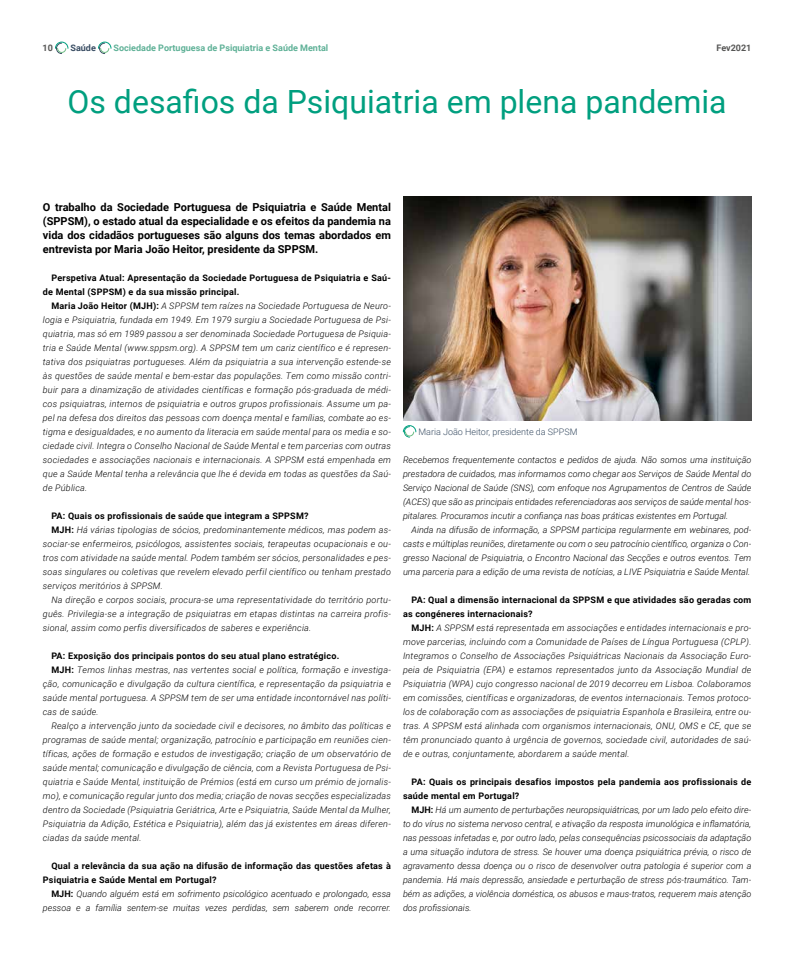
<style>
.page{position:relative;width:794px;height:964px;background:#fff}
.page>*{position:absolute;margin:0;border:0;box-sizing:border-box;transform-origin:0 0}
.t1{font:32px "Roboto";color:#009f7f}
.t2{font:700 11px/14px "Roboto";color:#000;text-align:justify}
.t3{font:italic 300 9px/14px "Roboto";letter-spacing:.025em;color:#000;text-align:justify}
.t4{font:700 9px/14px "Roboto";letter-spacing:.025em;color:#000}
.t5{font:italic 300 9px/14px "Roboto";letter-spacing:.005em;color:#000;text-align:right}
.t6{font:700 9px "Roboto";color:#5fb197}
.t7{font:300 9px "Roboto";color:#394d63}
.t8{font:700 9px "Roboto";color:#565655}
.t9{font:700 9px "Roboto";color:#394d63}
.s1{font-weight:700;font-style:normal}
</style>
<div class="page">
<svg style="left:55px;top:41px;width:14px;height:13px"></svg>
<svg style="left:98px;top:41px;width:14px;height:13px"></svg>
<svg style="left:402px;top:425px;width:14px;height:13px"></svg>
<img style="left:403px;top:197px;width:348px;height:224px">
<p class="t8" style="left:43px;top:42px;width:12px">10</p>
<p class="t9" style="left:71px;top:42px;width:27px">Saúde</p>
<p class="t6" style="left:114px;top:42px;width:216px">Sociedade Portuguesa de Psiquiatria e Saúde Mental</p>
<p class="t8" style="left:716px;top:42px;width:36px">Fev2021</p>
<h1 class="t1" style="left:67px;top:79px;width:660px">Os desafios da Psiquiatria em plena pandemia</h1>
<p class="t2" style="left:43px;top:199px;width:349px">O trabalho da Sociedade Portuguesa de Psiquiatria e Saúde Mental (SPPSM), o estado atual da especialidade e os efeitos da pandemia na vida dos cidadãos portugueses são alguns dos temas abordados em entrevista por Maria João Heitor, presidente da SPPSM.</p>
<p class="t4" style="left:43px;top:270px;width:349px;text-indent:9px">Perspetiva Atual: Apresentação da Sociedade Portuguesa de Psiquiatria e Saú&shy;de Mental (SPPSM) e da sua missão principal.</p>
<p class="t3" style="left:43px;top:298px;width:349px;text-indent:9px"><span class="s1">Maria João Heitor (MJH):</span> A SPPSM tem raízes na Sociedade Portuguesa de Neuro&shy;logia e Psiquiatria, fundada em 1949. Em 1979 surgiu a Sociedade Portuguesa de Psi&shy;quiatria, mas só em 1989 passou a ser denominada Sociedade Portuguesa de Psiquia&shy;tria e Saúde Mental (www.sppsm.org). A SPPSM tem um cariz científico e é represen&shy;tativa dos psiquiatras portugueses. Além da psiquiatria a sua intervenção estende-se às questões de saúde mental e bem-estar das populações. Tem como missão contri&shy;buir para a dinamização de atividades científicas e formação pós-graduada de médi&shy;cos psiquiatras, internos de psiquiatria e outros grupos profissionais. Assume um pa&shy;pel na defesa dos direitos das pessoas com doença mental e famílias, combate ao es&shy;tigma e desigualdades, e no aumento da literacia em saúde mental para os media e so&shy;ciedade civil. Integra o Conselho Nacional de Saúde Mental e tem parcerias com outras sociedades e associações nacionais e internacionais. A SPPSM está empenhada em que a Saúde Mental tenha a relevância que lhe é devida em todas as questões da Saú&shy;de Pública.</p>
<p class="t4" style="left:51px;top:508px;width:259px">PA: Quais os profissionais de saúde que integram a SPPSM?</p>
<p class="t3" style="left:51px;top:522px;width:341px"><span class="s1">MJH:</span> Há várias tipologias de sócios, predominantemente médicos, mas podem as-</p>
<p class="t3" style="left:43px;top:536px;width:349px">sociar-se enfermeiros, psicólogos, assistentes sociais, terapeutas ocupacionais e ou-</p>
<p class="t3" style="left:43px;top:550px;width:349px">tros com atividade na saúde mental. Podem também ser sócios, personalidades e pes-</p>
<p class="t3" style="left:43px;top:564px;width:349px">soas singulares ou coletivas que revelem elevado perfil científico ou tenham prestado</p>
<p class="t3" style="left:43px;top:578px;width:122px">serviços meritórios à SPPSM.</p>
<p class="t3" style="left:51px;top:592px;width:341px">Na direção e corpos sociais, procura-se uma representatividade do território portu-</p>
<p class="t3" style="left:43px;top:606px;width:349px">guês. Privilegia-se a integração de psiquiatras em etapas distintas na carreira profis-</p>
<p class="t3" style="left:43px;top:620px;width:270px">sional, assim como perfis diversificados de saberes e experiência.</p>
<p class="t4" style="left:51px;top:648px;width:289px">PA: Exposição dos principais pontos do seu atual plano estratégico.</p>
<p class="t3" style="left:51px;top:662px;width:341px"><span class="s1">MJH:</span> Temos linhas mestras, nas vertentes social e política, formação e investiga-</p>
<p class="t3" style="left:43px;top:676px;width:349px">ção, comunicação e divulgação da cultura científica, e representação da psiquiatria e</p>
<p class="t3" style="left:43px;top:690px;width:349px">saúde mental portuguesa. A SPPSM tem de ser uma entidade incontornável nas políti-</p>
<p class="t3" style="left:43px;top:704px;width:57px">cas de saúde.</p>
<p class="t3" style="left:51px;top:718px;width:341px">Realço a intervenção junto da sociedade civil e decisores, no âmbito das políticas e</p>
<p class="t3" style="left:43px;top:732px;width:349px">programas de saúde mental; organização, patrocínio e participação em reuniões cien-</p>
<p class="t3" style="left:43px;top:746px;width:349px">tíficas, ações de formação e estudos de investigação; criação de um observatório de</p>
<p class="t3" style="left:43px;top:760px;width:349px">saúde mental; comunicação e divulgação de ciência, com a Revista Portuguesa de Psi-</p>
<p class="t3" style="left:43px;top:774px;width:349px">quiatria e Saúde Mental, instituição de Prémios (está em curso um prémio de jornalis-</p>
<p class="t3" style="left:43px;top:788px;width:349px">mo), e comunicação regular junto dos media; criação de novas secções especializadas</p>
<p class="t3" style="left:43px;top:802px;width:349px">dentro da Sociedade (Psiquiatria Geriátrica, Arte e Psiquiatria, Saúde Mental da Mulher,</p>
<p class="t3" style="left:43px;top:816px;width:349px">Psiquiatria da Adição, Estética e Psiquiatria), além das já existentes em áreas diferen-</p>
<p class="t3" style="left:43px;top:830px;width:100px">ciadas da saúde mental.</p>
<p class="t4" style="left:43px;top:858px;width:349px;text-indent:9px">Qual a relevância da sua ação na difusão de informação das questões afetas à<br>Psiquiatria e Saúde Mental em Portugal?</p>
<p class="t5" style="left:43px;top:886px;width:349px"><span class="s1">MJH:</span> Quando alguém está em sofrimento psicológico acentuado e prolongado, essa pessoa e a família sentem-se muitas vezes perdidas, sem saberem onde recorrer.</p>
<p class="t7" style="left:418px;top:425px;width:161px">Maria João Heitor, presidente da SPPSM</p>
<p class="t3" style="left:403px;top:452px;width:350px">Recebemos frequentemente contactos e pedidos de ajuda. Não somos uma instituição prestadora de cuidados, mas informamos como chegar aos Serviços de Saúde Mental do Serviço Nacional de Saúde (SNS), com enfoque nos Agrupamentos de Centros de Saúde (ACES) que são as principais entidades referenciadoras aos serviços de saúde mental hos&shy;pitalares. Procuramos incutir a confiança nas boas práticas existentes em Portugal.</p>
<p class="t3" style="left:403px;top:522px;width:350px;text-indent:9px">Ainda na difusão de informação, a SPPSM participa regularmente em webinares, pod&shy;casts e múltiplas reuniões, diretamente ou com o seu patrocínio científico, organiza o Con&shy;gresso Nacional de Psiquiatria, o Encontro Nacional das Secções e outros eventos. Tem uma parceria para a edição de uma revista de notícias, a LIVE Psiquiatria e Saúde Mental.</p>
<p class="t4" style="left:403px;top:592px;width:350px;text-indent:9px">PA: Qual a dimensão internacional da SPPSM e que atividades são geradas com as congéneres internacionais?</p>
<p class="t3" style="left:403px;top:620px;width:350px;text-indent:9px"><span class="s1">MJH:</span> A SPPSM está representada em associações e entidades internacionais e pro&shy;move parcerias, incluindo com a Comunidade de Países de Língua Portuguesa (CPLP).<br>Integramos o Conselho de Associações Psiquiátricas Nacionais da Associação Euro&shy;peia de Psiquiatria (EPA) e estamos representados junto da Associação Mundial de Psiquiatria (WPA) cujo congresso nacional de 2019 decorreu em Lisboa. Colaboramos em comissões, científicas e organizadoras, de eventos internacionais. Temos protoco&shy;los de colaboração com as associações de psiquiatria Espanhola e Brasileira, entre ou&shy;tras. A SPPSM está alinhada com organismos internacionais, ONU, OMS e CE, que se têm pronunciado quanto à urgência de governos, sociedade civil, autoridades de saú&shy;de e outras, conjuntamente, abordarem a saúde mental.</p>
<p class="t4" style="left:403px;top:774px;width:350px;text-indent:9px">PA: Quais os principais desafios impostos pela pandemia aos profissionais de saúde mental em Portugal?</p>
<p class="t3" style="left:403px;top:802px;width:350px;text-indent:9px"><span class="s1">MJH:</span> Há um aumento de perturbações neuropsiquiátricas, por um lado pelo efeito dire&shy;to do vírus no sistema nervoso central, e ativação da resposta imunológica e inflamatória, nas pessoas infetadas e, por outro lado, pelas consequências psicossociais da adaptação a uma situação indutora de stress. Se houver uma doença psiquiátrica prévia, o risco de agravamento dessa doença ou o risco de desenvolver outra patologia é superior com a pandemia. Há mais depressão, ansiedade e perturbação de stress pós-traumático. Tam&shy;bém as adições, a violência doméstica, os abusos e maus-tratos, requerem mais atenção dos profissionais.</p>
</div>
